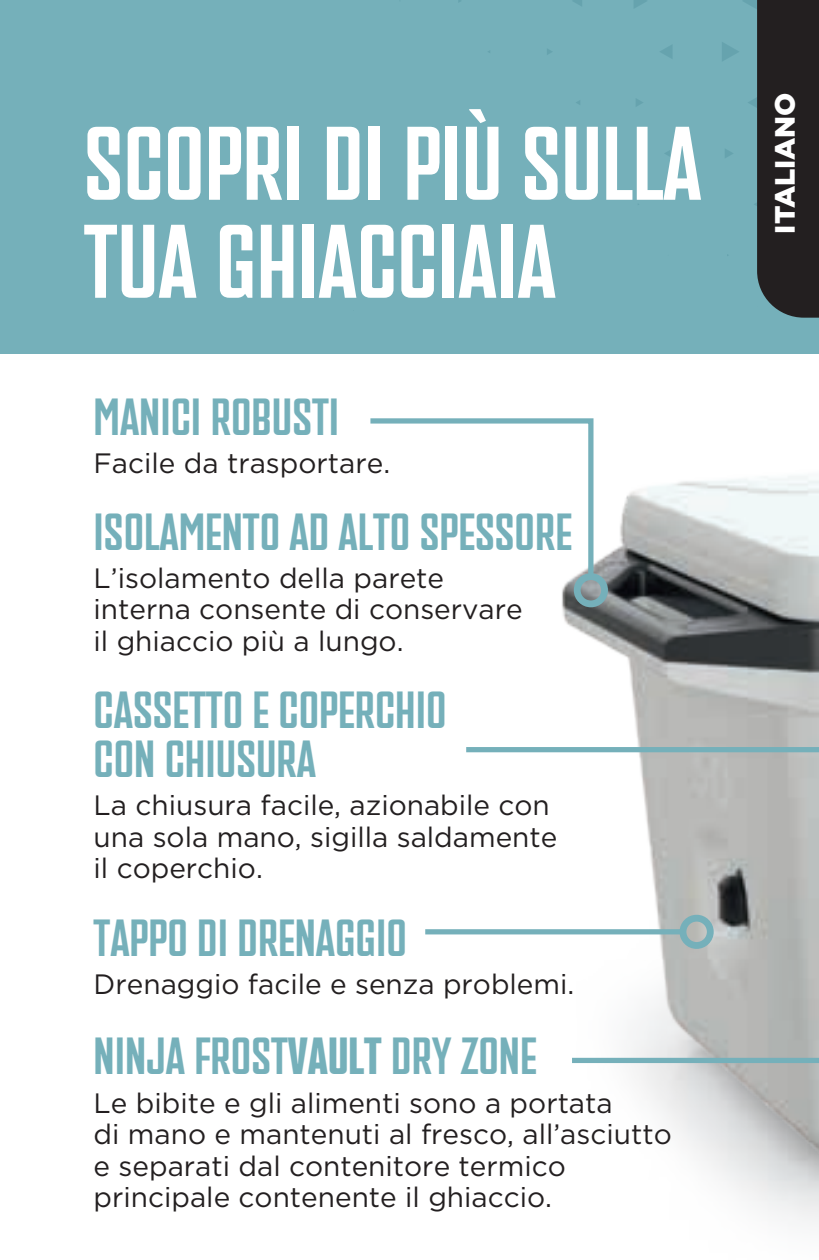
<style>
.page{position:relative;width:819px;height:1260px;background:#fff}
.page>*{position:absolute;margin:0;border:0;box-sizing:border-box;transform-origin:0 0}
.t1{font:700 98px/98px "PF Venue";color:#fff}
.t2{font:700 49px/49px "PF Venue";color:#75b0ba}
.t3{font:28px/31.5px "Gotham";color:#231f20}
.t4{font:900 28px "Gotham";color:#fff}
.s1{font-weight:900}
</style>
<div class="page">
<div style="left:0;top:0;width:819px;height:354px;background:#75b0ba"></div>
<svg style="left:665px;top:150px;width:5px;height:6px"></svg>
<svg style="left:636px;top:99px;width:7px;height:7px"></svg>
<svg style="left:660px;top:45px;width:12px;height:14px"></svg>
<svg style="left:573px;top:0;width:9px;height:6px"></svg>
<svg style="left:634px;top:0;width:13px;height:8px"></svg>
<svg style="left:547px;top:49px;width:5px;height:6px"></svg>
<img style="left:527px;top:476px;width:292px;height:749px">
<div style="left:572px;top:1058px;width:247px;height:5px;background:#75b0ba"></div>
<svg style="left:370px;top:418px;width:226px;height:164px"></svg>
<div style="left:574px;top:573px;width:34px;height:34px;border:7px solid #75b0ba;border-radius:50%"></div>
<div style="left:466px;top:747px;width:353px;height:5px;background:#75b0ba"></div>
<div style="left:425px;top:929px;width:258px;height:5px;background:#75b0ba"></div>
<div style="left:680px;top:915px;width:34px;height:34px;border:7px solid #75b0ba;border-radius:50%"></div>
<svg style="left:722px;top:0;width:97px;height:318px"></svg>
<h1 class="t1" style="left:84px;top:115px;width:619px">SCOPRI DI PIÙ SULLA<br>TUA GHIACCIAIA</h1>
<h2 class="t2" style="left:94px;top:392px;width:247px">MANICI ROBUSTI</h2>
<p class="t3" style="left:94px;top:447px;width:298px">Facile da trasportare.</p>
<h2 class="t2" style="left:94px;top:507px;width:480px">ISOLAMENTO AD ALTO SPESSORE</h2>
<p class="t3" style="left:94px;top:562px;width:431px">L’isolamento della parete interna consente di conservare il ghiaccio più a lungo.</p>
<h2 class="t2" style="left:94px;top:686px;width:354px">CASSETTO E COPERCHIO<br>CON CHIUSURA</h2>
<p class="t3" style="left:94px;top:789px;width:465px">La chiusura facile, azionabile con una sola mano, sigilla saldamente il coperchio.</p>
<h2 class="t2" style="left:94px;top:914px;width:315px">TAPPO DI DRENAGGIO</h2>
<p class="t3" style="left:94px;top:968px;width:482px">Drenaggio facile e senza problemi.</p>
<h2 class="t2" style="left:94px;top:1032px;width:444px">NINJA FROST<span class="s1">VAULT</span> DRY ZONE</h2>
<p class="t3" style="left:94px;top:1086px;width:580px">Le bibite e gli alimenti sono a portata<br>di mano e mantenuti al fresco, all’asciutto e separati dal contenitore termico principale contenente il ghiaccio.</p>
<p class="t4" style="left:766px;top:234px;width:143px;rotate:-90deg">ITALIANO</p>
</div>
